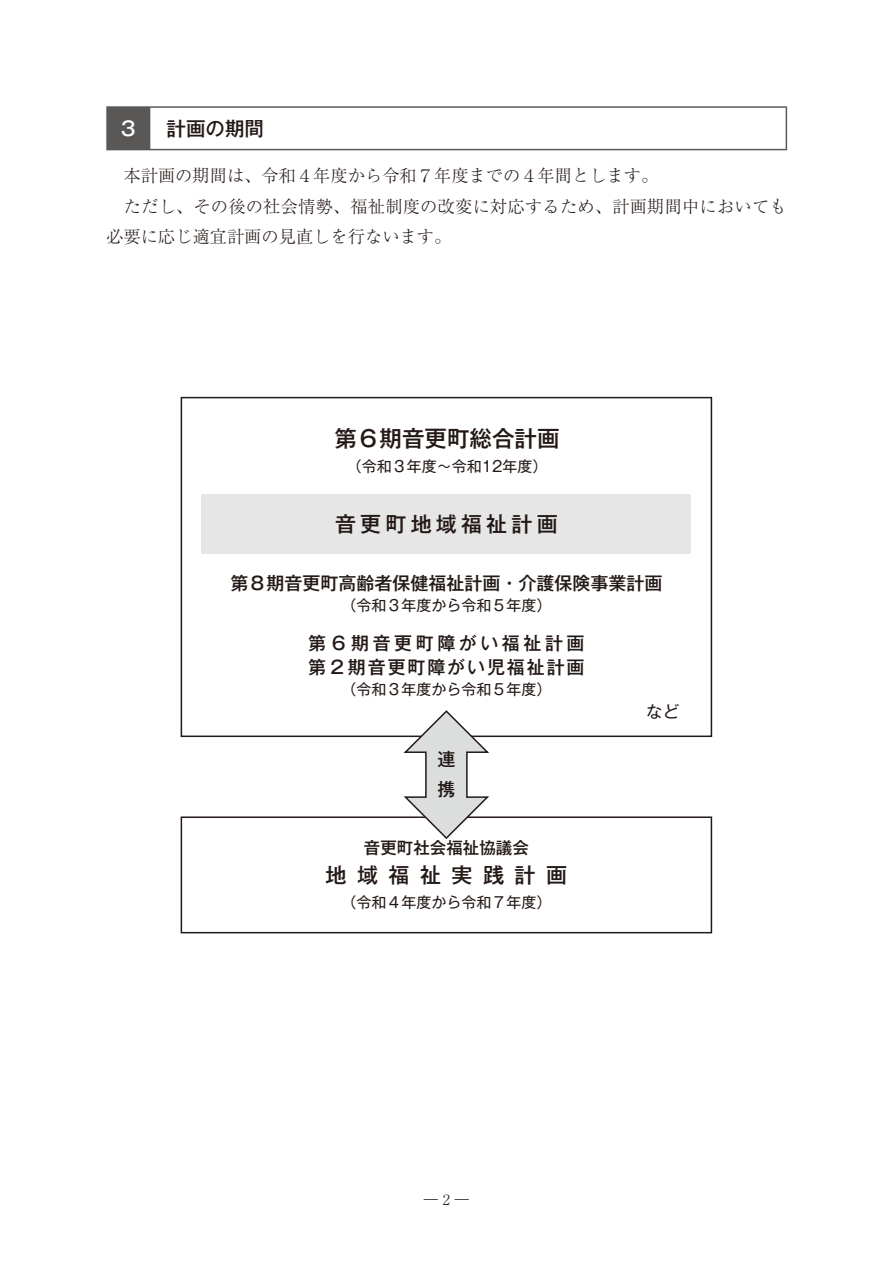
<style>
.page{position:relative;width:893px;height:1263px;background:#fff}
.page>*{position:absolute;margin:0;border:0;box-sizing:border-box;transform-origin:0 0}
.t1{font:500 22.5px "Gothic MB101 Pro";color:#231916}
.t2{font:500 21px "Gothic MB101 Pro";letter-spacing:.2em;color:#231916}
.t3{font:500 21px "Gothic MB101 Pro";letter-spacing:.5em;color:#231916}
.t4{font:500 19.5px "Gothic MB101 Pro";color:#231916}
.t5{font:500 19.5px "Gothic MB101 Pro";color:#fff}
.t6{font:500 18px/24px "Gothic MB101 Pro";letter-spacing:.105em;color:#231916}
.t7{font:500 18px "Gothic MB101 Pro";color:#231916}
.t8{font:300 17.25px/30.5px "Ryumin Pro";color:#231916}
.t9{font:500 16.5px "Gothic MB101 Pro";color:#231916}
.t10{font:16.5px "Gothic MB101 Pro";color:#231916}
.t11{font:15px "Gothic MB101 Pro";color:#231916}
.t12{font:300 14.25px "Ryumin Pro";color:#231916}
</style>
<div class="page">
<div style="left:107px;top:107px;width:43px;height:43px;background:#595857"></div>
<hr style="left:106px;top:106px;width:44px;height:2px;background:#595857">
<hr style="left:106px;top:108px;width:2px;height:41px;background:#595857">
<hr style="left:150px;top:106px;width:637px;height:2px;background:#595857">
<hr style="left:786px;top:108px;width:1px;height:41px;background:#595857">
<hr style="left:106px;top:149px;width:44px;height:1px;background:#595857">
<hr style="left:150px;top:149px;width:637px;height:1px;background:#595857">
<div style="left:181px;top:397px;width:531px;height:340px;border:2px solid #231916"></div>
<div style="left:181px;top:816px;width:531px;height:117px;border:2px solid #231916"></div>
<div style="left:202px;top:494px;width:489px;height:60px;background:#e6e6e7"></div>
<svg style="left:402px;top:710px;width:89px;height:129px"></svg>
<p class="t5" style="left:119px;top:112px;width:21px">３</p>
<p class="t4" style="left:167px;top:112px;width:99px">計画の期間</p>
<p class="t8" style="left:106px;top:159px;width:682px">　本計画の期間は、令和４年度から令和７年度までの４年間とします。<br>　ただし、その後の社会情勢、福祉制度の改変に対応するため、計画期間中においても必要に応じ適宜計画の見直しを行ないます。</p>
<h1 class="t1" style="left:335px;top:420px;width:226px">第６期音更町総合計画</h1>
<p class="t11" style="left:347px;top:454px;width:202px">（令和３年度〜令和12年度）</p>
<p class="t2" style="left:335px;top:506px;width:224px">音更町地域福祉計画</p>
<p class="t7" style="left:230px;top:568px;width:433px">第８期音更町高齢者保健福祉計画・介護保険事業計画</p>
<p class="t11" style="left:341px;top:593px;width:211px">（令和３年度から令和５年度）</p>
<p class="t6" style="left:308px;top:629px;width:278px">第６期音更町障がい福祉計画第２期音更町障がい児福祉計画</p>
<p class="t11" style="left:341px;top:677px;width:211px">（令和３年度から令和５年度）</p>
<p class="t6" style="left:437px;top:742px;width:19px;line-height:30px">連携</p>
<p class="t9" style="left:364px;top:834px;width:166px">音更町社会福祉協議会</p>
<p class="t3" style="left:326px;top:858px;width:243px">地域福祉実践計画</p>
<p class="t11" style="left:341px;top:890px;width:211px">（令和４年度から令和７年度）</p>
<p class="t10" style="left:646px;top:698px;width:34px">など</p>
<p class="t12" style="left:424px;top:1188px;width:47px">― 2 ―</p>
</div>
